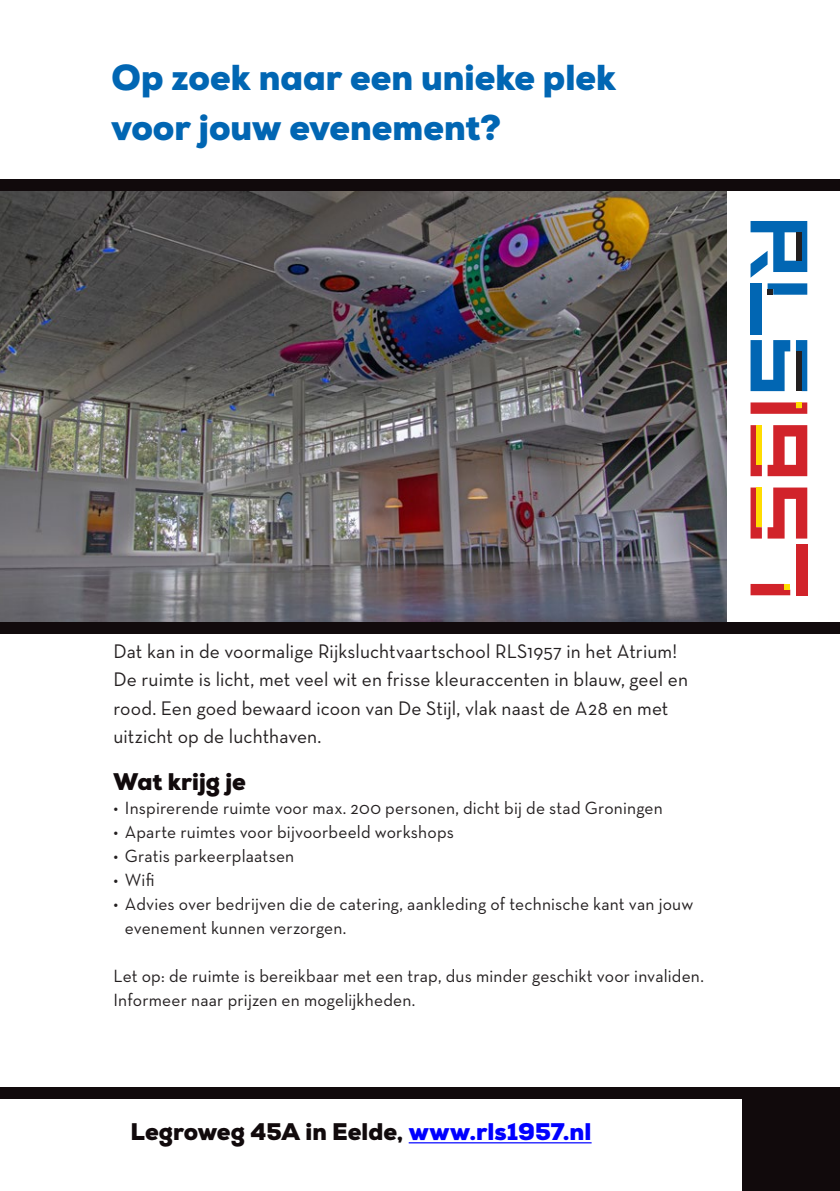
<style>
.page{position:relative;width:840px;height:1191px;background:#fff}
.page>*{position:absolute;margin:0;border:0;box-sizing:border-box;transform-origin:0 0}
.t1{font:900 36px/50px "Nexa";color:#0166b3}
.t2{font:900 24px "Nexa";color:#110a0c}
.t3{font:20px/28.2px "Neutra Text";letter-spacing:.005em;color:#231f20}
.t4{font:18px/24px "Neutra Text";letter-spacing:.01em;color:#231f20}
.s1{color:#00f}
</style>
<div class="page">
<div style="left:750px;top:283px;width:11px;height:51px;background:#0166b3"></div>
<svg style="left:750px;top:340px;width:39px;height:51px"></svg>
<div style="left:795px;top:544px;width:11px;height:51px;background:#d1232a"></div>
<svg style="left:750px;top:487px;width:11px;height:51px"></svg>
<svg style="left:767px;top:487px;width:39px;height:51px"></svg>
<div style="left:755px;top:487px;width:6px;height:40px;background:#ffdc01"></div>
<svg style="left:750px;top:425px;width:11px;height:51px"></svg>
<div style="left:755px;top:425px;width:6px;height:40px;background:#ffdc01"></div>
<svg style="left:750px;top:584px;width:39px;height:11px"></svg>
<svg style="left:750px;top:402px;width:56px;height:12px"></svg>
<svg style="left:750px;top:221px;width:56px;height:74px"></svg>
<svg style="left:795px;top:340px;width:11px;height:51px"></svg>
<div style="left:795px;top:351px;width:6px;height:40px;background:#231f20"></div>
<svg style="left:767px;top:425px;width:39px;height:51px"></svg>
<img style="left:0;top:191px;width:726px;height:431px">
<div style="left:0;top:180px;width:839px;height:11px;background:#110a0c"></div>
<div style="left:0;top:622px;width:839px;height:11px;background:#110a0c"></div>
<div style="left:741px;top:1087px;width:98px;height:104px;background:#110a0c"></div>
<div style="left:0;top:1087px;width:749px;height:11px;background:#110a0c"></div>
<hr style="left:408px;top:1142px;width:183px;height:1px;background:#00f">
<h1 class="t1" style="left:111px;top:53px;width:506px">Op zoek naar een unieke plek voor jouw evenement?</h1>
<p class="t3" style="left:113px;top:637px;width:575px">Dat kan in de voormalige Rijksluchtvaartschool RLS1957 in het Atrium!<br>De ruimte is licht, met veel wit en frisse kleuraccenten in blauw, geel en rood. Een goed bewaard icoon van De Stijl, vlak naast de A28 en met uitzicht op de luchthaven.</p>
<h2 class="t2" style="left:113px;top:766px;width:134px">Wat krijg je</h2>
<p class="t4" style="left:113px;top:796px;width:550px">• Inspirerende ruimte voor max. 200 personen, dicht bij de stad Groningen</p>
<p class="t4" style="left:113px;top:820px;width:342px">• Aparte ruimtes voor bijvoorbeeld workshops</p>
<p class="t4" style="left:113px;top:844px;width:182px">• Gratis parkeerplaatsen</p>
<p class="t4" style="left:113px;top:868px;width:42px">• Wifi</p>
<p class="t4" style="left:125px;top:892px;width:569px;text-indent:-11px">• Advies over bedrijven die de catering, aankleding of technische kant van jouw evenement kunnen verzorgen.</p>
<p class="t4" style="left:113px;top:964px;width:591px">Let op: de ruimte is bereikbaar met een trap, dus minder geschikt voor invaliden.<br>Informeer naar prijzen en mogelijkheden.</p>
<h2 class="t2" style="left:130px;top:1116px;width:462px">Legroweg 45A in Eelde, <span class="s1">www.rls1957.nl</span></h2>
</div>
